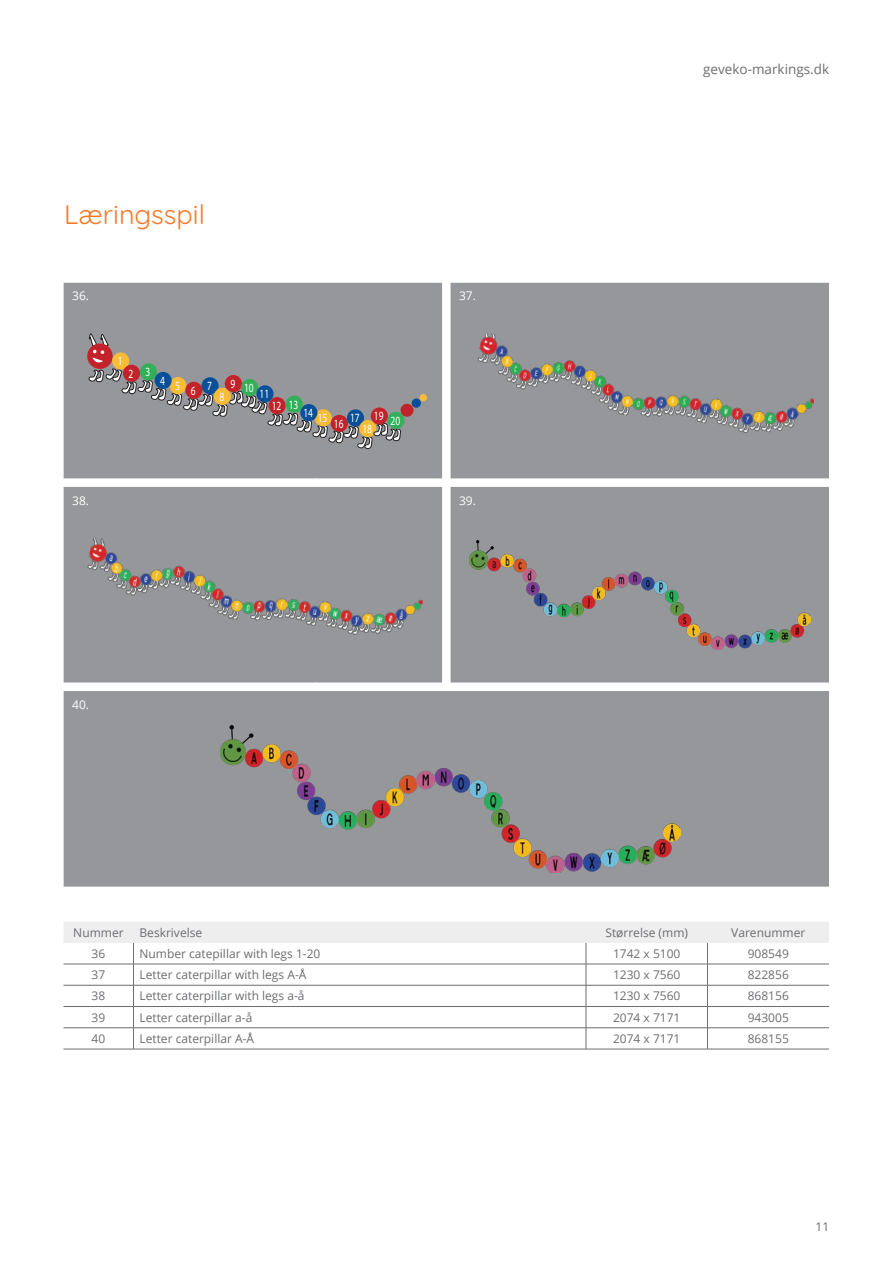
<style>
.page{position:relative;width:893px;height:1263px;background:#fff}
.page>*{position:absolute;margin:0;border:0;box-sizing:border-box;transform-origin:0 0}
.t1{font:27px "Quicksand";color:#f4792a}
.t2{font:13.5px "Open Sans";color:#6c6d70}
.t3{font:500 12.6px "Helvetica Neue";color:#fff;scale:.75 1}
.t4{font:12px "Open Sans";color:#6c6d70}
.t5{font:12px "Open Sans";color:#fff}
</style>
<div class="page">
<hr style="left:134px;top:1049px;width:452px;height:1px;background:#6c6d70">
<hr style="left:586px;top:1049px;width:121px;height:1px;background:#6c6d70">
<svg style="left:63px;top:922px;width:766px;height:127px"></svg>
<hr style="left:63px;top:1049px;width:71px;height:1px;background:#6c6d70">
<hr style="left:707px;top:1049px;width:122px;height:1px;background:#6c6d70">
<svg style="left:64px;top:283px;width:765px;height:604px;background:#9b9da0"></svg>
<svg style="left:87px;top:343px;width:26px;height:26px"></svg>
<svg style="left:89px;top:334px;width:312px;height:115px;background:#928f8f"></svg>
<div style="left:371px;top:407px;width:17px;height:18px;background:#c2232a;border-radius:50%"></div>
<div style="left:387px;top:412px;width:17px;height:17px;background:#32af58;border-radius:50%"></div>
<div style="left:401px;top:404px;width:12px;height:13px;background:#c2232a;border-radius:50%"></div>
<div style="left:412px;top:398px;width:9px;height:10px;background:#095099;border-radius:50%"></div>
<div style="left:420px;top:394px;width:7px;height:7px;background:#f9bc36;border-radius:50%"></div>
<img style="left:474px;top:334px;width:340px;height:115px">
<img style="left:83px;top:538px;width:340px;height:115px">
<img style="left:469px;top:541px;width:341px;height:109px">
<img style="left:220px;top:726px;width:461px;height:147px">
<p class="t1" style="left:64px;top:194px;width:142px">Læringsspil</p>
<p class="t5" style="left:72px;top:288px;width:18px">36.</p>
<p class="t5" style="left:459px;top:288px;width:18px">37.</p>
<p class="t3" style="left:118px;top:353px;width:8px">1</p>
<p class="t3" style="left:129px;top:365px;width:31px">2 3</p>
<p class="t3" style="left:160px;top:373px;width:8px">4</p>
<p class="t3" style="left:175px;top:378px;width:8px">5</p>
<p class="t3" style="left:191px;top:380px;width:30px">6 7</p>
<p class="t3" style="left:230px;top:380px;width:33px">9 10</p>
<p class="t3" style="left:260px;top:386px;width:14px">11</p>
<p class="t3" style="left:219px;top:389px;width:8px">8</p>
<p class="t3" style="left:272px;top:397px;width:37px">12 13</p>
<p class="t3" style="left:303px;top:405px;width:14px">14</p>
<p class="t3" style="left:318px;top:410px;width:14px">15</p>
<p class="t3" style="left:374px;top:411px;width:36px">19 20</p>
<p class="t3" style="left:334px;top:413px;width:36px">16 17</p>
<p class="t3" style="left:362px;top:421px;width:14px">18</p>
<p class="t5" style="left:72px;top:492px;width:18px">38.</p>
<p class="t5" style="left:459px;top:492px;width:18px">39.</p>
<p class="t5" style="left:72px;top:696px;width:18px">40.</p>
<p class="t2" style="left:703px;top:60px;width:128px">geveko-markings.dk</p>
<p class="t4" style="left:73px;top:924px;width:52px">Nummer</p>
<p class="t4" style="left:140px;top:924px;width:64px">Beskrivelse</p>
<p class="t4" style="left:605px;top:924px;width:84px">Størrelse (mm)</p>
<p class="t4" style="left:731px;top:924px;width:76px">Varenummer</p>
<p class="t4" style="left:92px;top:945px;width:15px">36</p>
<p class="t4" style="left:140px;top:945px;width:182px">Number catepillar with legs 1-20</p>
<p class="t4" style="left:613px;top:945px;width:69px">1742 x 5100</p>
<p class="t4" style="left:748px;top:945px;width:43px">908549</p>
<p class="t4" style="left:92px;top:967px;width:15px">37</p>
<p class="t4" style="left:140px;top:967px;width:168px">Letter caterpillar with legs A-Å</p>
<p class="t4" style="left:613px;top:967px;width:69px">1230 x 7560</p>
<p class="t4" style="left:748px;top:967px;width:43px">822856</p>
<p class="t4" style="left:92px;top:988px;width:15px">38</p>
<p class="t4" style="left:140px;top:988px;width:167px">Letter caterpillar with legs a-å</p>
<p class="t4" style="left:613px;top:988px;width:69px">1230 x 7560</p>
<p class="t4" style="left:748px;top:988px;width:43px">868156</p>
<p class="t4" style="left:92px;top:1009px;width:15px">39</p>
<p class="t4" style="left:140px;top:1009px;width:114px">Letter caterpillar a-å</p>
<p class="t4" style="left:613px;top:1009px;width:69px">2074 x 7171</p>
<p class="t4" style="left:748px;top:1009px;width:43px">943005</p>
<p class="t4" style="left:92px;top:1030px;width:15px">40</p>
<p class="t4" style="left:140px;top:1030px;width:116px">Letter caterpillar A-Å</p>
<p class="t4" style="left:613px;top:1030px;width:69px">2074 x 7171</p>
<p class="t4" style="left:748px;top:1030px;width:43px">868155</p>
<p class="t4" style="left:815px;top:1218px;width:15px">11</p>
</div>
